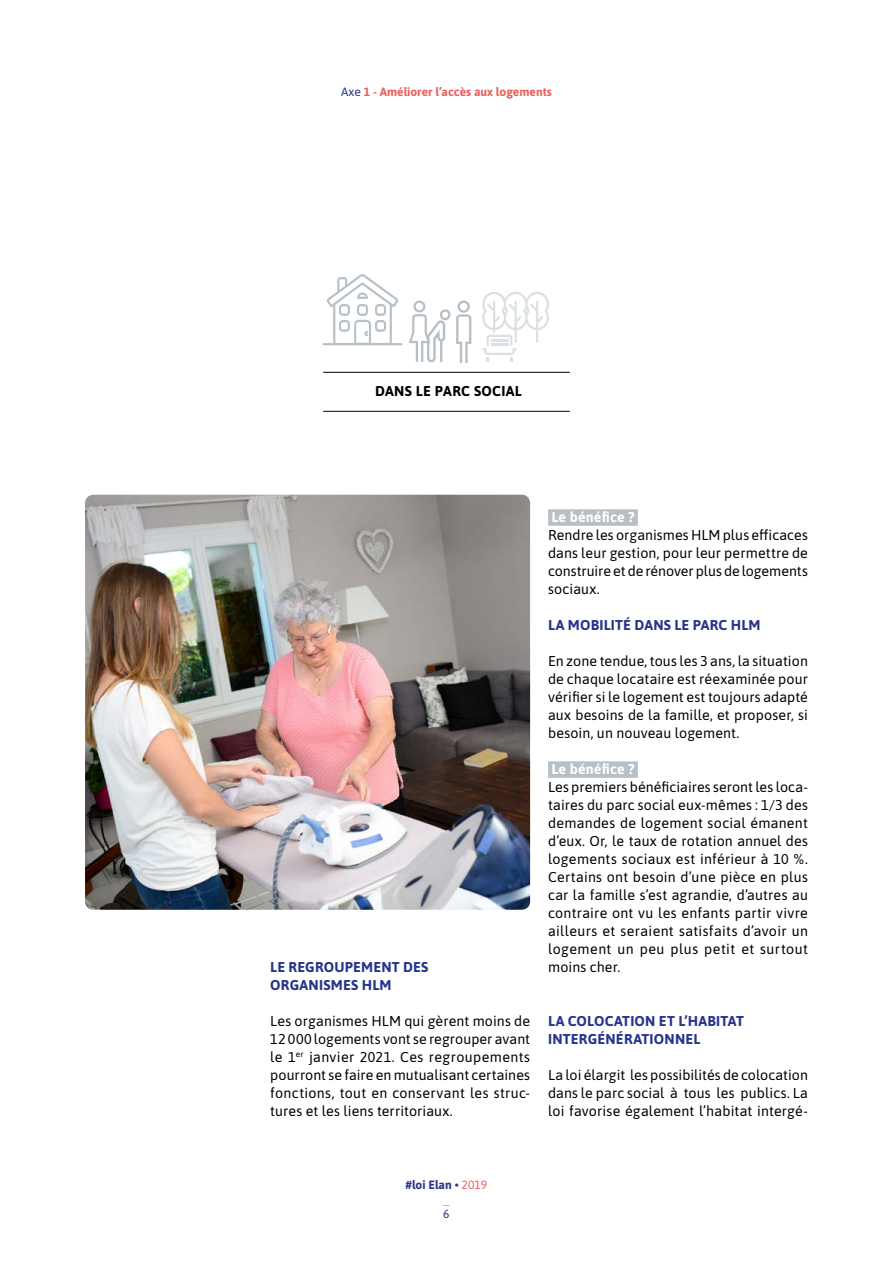
<style>
.page{position:relative;width:893px;height:1263px;background:#fff}
.page>*{position:absolute;margin:0;border:0;box-sizing:border-box;transform-origin:0 0}
.t1{font:14.25px/18px "Asap";letter-spacing:.01em;color:#000;text-align:justify}
.t2{font:700 14.25px/18px "Asap";letter-spacing:.015em;color:#28348b}
.t3{font:700 14.25px "Asap";letter-spacing:.01em;color:#fff}
.t4{font:700 14.25px "Asap";letter-spacing:.02em;color:#000}
.t5{font:700 12px "Asap";color:#eb5f5e}
.t6{font:700 12px/14.4px "Asap";color:#28348b;text-align:center}
.t7{font:12px "Asap";color:#28348b}
.s1{font-weight:400;color:#28348b}
.s2{font-weight:400;color:#eb5f5e}
</style>
<div class="page">
<hr style="left:323px;top:372px;width:247px;height:1px;background:#000">
<hr style="left:323px;top:411px;width:247px;height:1px;background:#000">
<svg style="left:482px;top:292px;width:67px;height:70px"></svg>
<div style="left:548px;top:509px;width:90px;height:17px;background:#b6c0c6"></div>
<div style="left:548px;top:761px;width:90px;height:17px;background:#b6c0c6"></div>
<img style="left:85px;top:495px;width:445px;height:415px">
<svg style="left:323px;top:274px;width:79px;height:71px"></svg>
<svg style="left:409px;top:300px;width:62px;height:63px"></svg>
<p class="t5" style="left:341px;top:84px;width:212px"><span class="s1">Axe</span> 1 - Améliorer l’accès aux logements</p>
<p class="t4" style="left:375px;top:381px;width:148px">DANS LE PARC SOCIAL</p>
<p class="t2" style="left:270px;top:957px;width:160px">LE REGROUPEMENT DES<br>ORGANISMES HLM</p>
<p class="t1" style="left:270px;top:1011px;width:261px">Les organismes HLM qui gèrent moins de 12 000 logements vont se regrouper avant le 1<sup>er</sup> janvier 2021. Ces regroupements pourront se faire en mutualisant certaines fonctions, tout en conservant les struc&shy;tures et les liens territoriaux.</p>
<p class="t3" style="left:551px;top:507px;width:84px">Le bénéfice ?</p>
<p class="t1" style="left:548px;top:525px;width:261px">Rendre les organismes HLM plus efficaces dans leur gestion, pour leur permettre de construire et de rénover plus de logements sociaux.</p>
<p class="t2" style="left:548px;top:615px;width:214px">LA MOBILITÉ DANS LE PARC HLM</p>
<p class="t1" style="left:548px;top:651px;width:261px">En zone tendue, tous les 3 ans, la situation de chaque locataire est réexaminée pour vérifier si le logement est toujours adapté aux besoins de la famille, et proposer, si besoin, un nouveau logement.</p>
<p class="t3" style="left:551px;top:759px;width:84px">Le bénéfice ?</p>
<p class="t1" style="left:548px;top:777px;width:261px">Les premiers bénéficiaires seront les loca&shy;taires du parc social eux-mêmes : 1/3 des demandes de logement social émanent d’eux. Or, le taux de rotation annuel des logements sociaux est inférieur à 10 %.<br>Certains ont besoin d’une pièce en plus car la famille s’est agrandie, d’autres au contraire ont vu les enfants partir vivre ailleurs et seraient satisfaits d’avoir un logement un peu plus petit et surtout moins cher.</p>
<p class="t2" style="left:548px;top:1011px;width:197px">LA COLOCATION ET L’HABITAT<br>INTERGÉNÉRATIONNEL</p>
<p class="t1" style="left:548px;top:1065px;width:261px">La loi élargit les possibilités de colocation dans le parc social à tous les publics. La loi favorise également l’habitat intergé-</p>
<p class="t6" style="left:406px;top:1177px;width:83px">#loi Elan • <span class="s2">2019 _</span></p>
<p class="t7" style="left:443px;top:1205px;width:8px">6</p>
</div>
